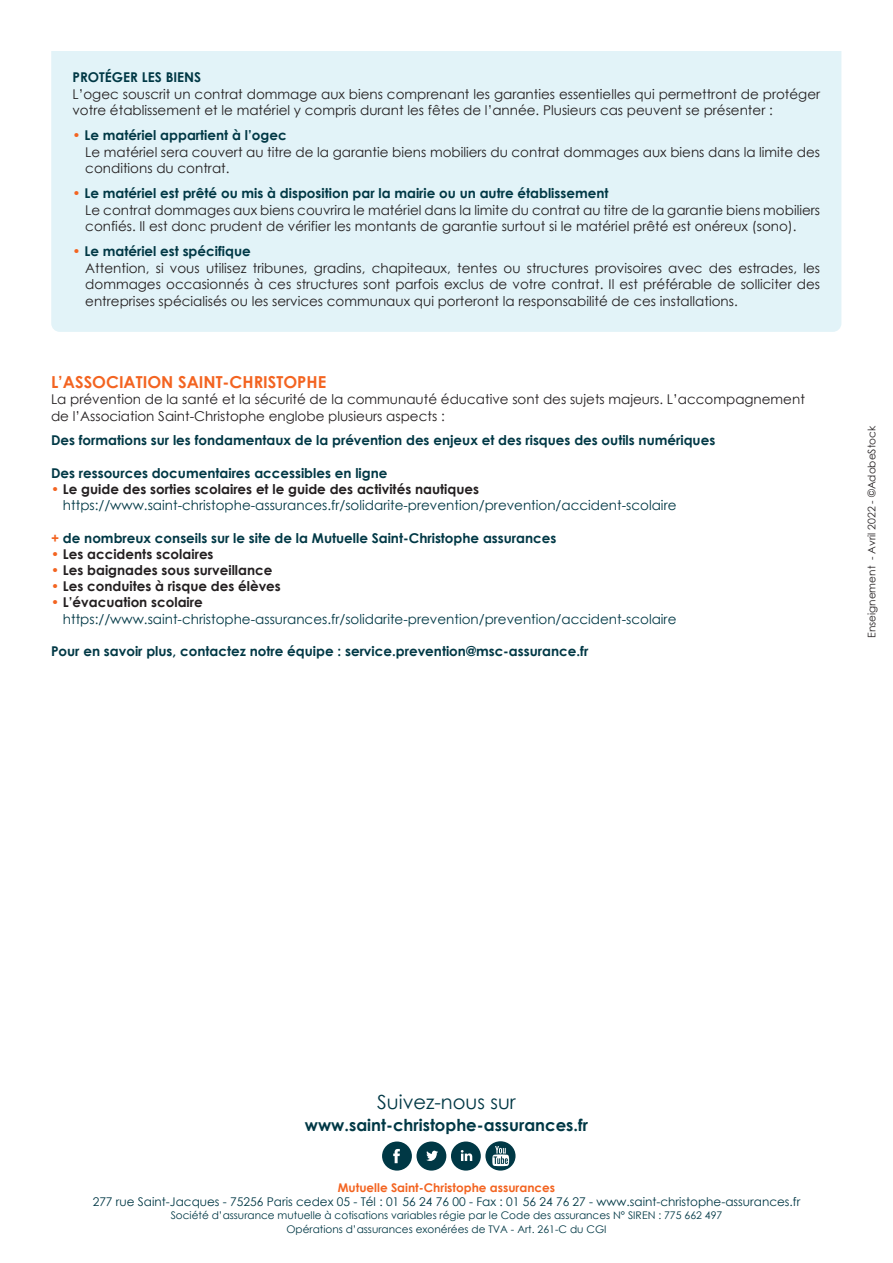
<style>
.page{position:relative;width:893px;height:1263px;background:#fff}
.page>*{position:absolute;margin:0;border:0;box-sizing:border-box;transform-origin:0 0}
.Titre_5{font:19.5px "Century Gothic";color:#003845}
.t1{font:700 16.5px "Century Gothic";color:#003845}
.Texte_courant{font:700 16.5px "Century Gothic";color:#f36421}
.Texte_courant-2{font:13.5px/16.5px "Century Gothic";color:#231f20}
.Texte_courant-3{font:700 13.5px "Century Gothic";color:#003845}
.Texte_courant-4{font:13.5px/16.2px "Century Gothic";color:#003845}
.Texte_courant-5{font:700 13.5px "Century Gothic";color:#231f20}
.t2{font:12px "Century Gothic";color:#003845}
.t3{font:700 12px "Century Gothic";color:#f36421}
.t4{font:10.5px/13.5px "Century Gothic";color:#003845;text-align:center}
.t5{font:10.5px "Century Gothic";color:#231f20}
.s1{font-weight:400;color:#f36421}
.s2{color:#f36421}
.s3{font-weight:700;color:#231f20}
.s4{font-weight:700;color:#f36421}
</style>
<div class="page">
<div style="left:382px;top:1141px;width:30px;height:29px;background:#003845;border-radius:50%"></div>
<svg style="left:393px;top:1149px;width:7px;height:14px"></svg>
<div style="left:416px;top:1141px;width:30px;height:29px;background:#003845;border-radius:50%"></div>
<svg style="left:426px;top:1151px;width:12px;height:10px"></svg>
<div style="left:451px;top:1141px;width:30px;height:29px;background:#003845;border-radius:50%"></div>
<svg style="left:461px;top:1150px;width:11px;height:11px"></svg>
<div style="left:485px;top:1141px;width:30px;height:29px;background:#003845;border-radius:50%"></div>
<svg style="left:492px;top:1146px;width:17px;height:20px"></svg>
<div style="left:51px;top:51px;width:790px;height:281px;background:#e2f3f8"></div>
<p class="Texte_courant-3" style="left:73px;top:67px;width:130px">PROTÉGER LES BIENS</p>
<p class="Texte_courant-2" style="left:73px;top:86px;width:749px">L’ogec souscrit un contrat dommage aux biens comprenant les garanties essentielles qui permettront de protéger votre établissement et le matériel y compris durant les fêtes de l’année. Plusieurs cas peuvent se présenter :</p>
<p class="Texte_courant-3" style="left:73px;top:125px;width:216px"><span class="s1">•</span> Le matériel appartient à l’ogec</p>
<p class="Texte_courant-2" style="left:85px;top:144px;width:736px">Le matériel sera couvert au titre de la garantie biens mobiliers du contrat dommages aux biens dans la limite des conditions du contrat.</p>
<p class="Texte_courant-3" style="left:73px;top:183px;width:537px"><span class="s1">•</span> Le matériel est prêté ou mis à disposition par la mairie ou un autre établissement</p>
<p class="Texte_courant-2" style="left:85px;top:202px;width:736px">Le contrat dommages aux biens couvrira le matériel dans la limite du contrat au titre de la garantie biens mobiliers confiés. Il est donc prudent de vérifier les montants de garantie surtout si le matériel prêté est onéreux (sono).</p>
<p class="Texte_courant-3" style="left:73px;top:241px;width:180px"><span class="s1">•</span> Le matériel est spécifique</p>
<p class="Texte_courant-2" style="left:85px;top:260px;width:736px;text-align:justify">Attention, si vous utilisez tribunes, gradins, chapiteaux, tentes ou structures provisoires avec des estrades, les dommages occasionnés à ces structures sont parfois exclus de votre contrat. Il est préférable de solliciter des entreprises spécialisés ou les services communaux qui porteront la responsabilité de ces installations.</p>
<p class="Texte_courant" style="left:51px;top:370px;width:277px">L’ASSOCIATION SAINT-CHRISTOPHE</p>
<p class="Texte_courant-2" style="left:51px;top:391px;width:755px">La prévention de la santé et la sécurité de la communauté éducative sont des sujets majeurs. L’accompagnement de l’Association Saint-Christophe englobe plusieurs aspects :</p>
<p class="Texte_courant-3" style="left:51px;top:430px;width:666px">Des formations sur les fondamentaux de la prévention des enjeux et des risques des outils numériques</p>
<p class="Texte_courant-3" style="left:51px;top:463px;width:338px">Des ressources documentaires accessibles en ligne</p>
<p class="Texte_courant-4" style="left:63px;top:481px;width:615px;text-indent:-12px"><span class="s2">•</span> <span class="s3">Le guide des sorties scolaires et le guide des activités nautiques </span>https://www.saint-christophe-assurances.fr/solidarite-prevention/prevention/accident-scolaire</p>
<p class="Texte_courant-3" style="left:51px;top:527px;width:507px"><span class="s2">+</span> de nombreux conseils sur le site de la Mutuelle Saint-Christophe assurances</p>
<p class="Texte_courant-5" style="left:51px;top:544px;width:164px"><span class="s2">•</span> Les accidents scolaires</p>
<p class="Texte_courant-5" style="left:51px;top:560px;width:223px"><span class="s2">•</span> Les baignades sous surveillance</p>
<p class="Texte_courant-5" style="left:51px;top:576px;width:231px"><span class="s2">•</span> Les conduites à risque des élèves</p>
<p class="Texte_courant-4" style="left:63px;top:594px;width:615px;text-indent:-12px"><span class="s4">•</span> <span class="s3">L’évacuation scolaire </span>https://www.saint-christophe-assurances.fr/solidarite-prevention/prevention/accident-scolaire</p>
<p class="Texte_courant-3" style="left:51px;top:641px;width:539px">Pour en savoir plus, contactez notre équipe : service.prevention@msc-assurance.fr</p>
<p class="t5" style="left:864px;top:638px;width:214px;rotate:-90deg">Enseignement - Avril 2022 - ©AdobeStock</p>
<p class="Titre_5" style="left:377px;top:1088px;width:140px">Suivez-nous sur</p>
<p class="t1" style="left:305px;top:1112px;width:285px">www.saint-christophe-assurances.fr</p>
<p class="t3" style="left:338px;top:1179px;width:219px">Mutuelle Saint-Christophe assurances</p>
<p class="t2" style="left:93px;top:1193px;width:709px">277 rue Saint-Jacques - 75256 Paris cedex 05 - Tél : 01 56 24 76 00 - Fax : 01 56 24 76 27 - www.saint-christophe-assurances.fr</p>
<p class="t4" style="left:171px;top:1208px;width:553px">Société d’assurance mutuelle à cotisations variables régie par le Code des assurances N° SIREN : 775 662 497<br>Opérations d’assurances exonérées de TVA - Art. 261-C du CGI</p>
</div>
